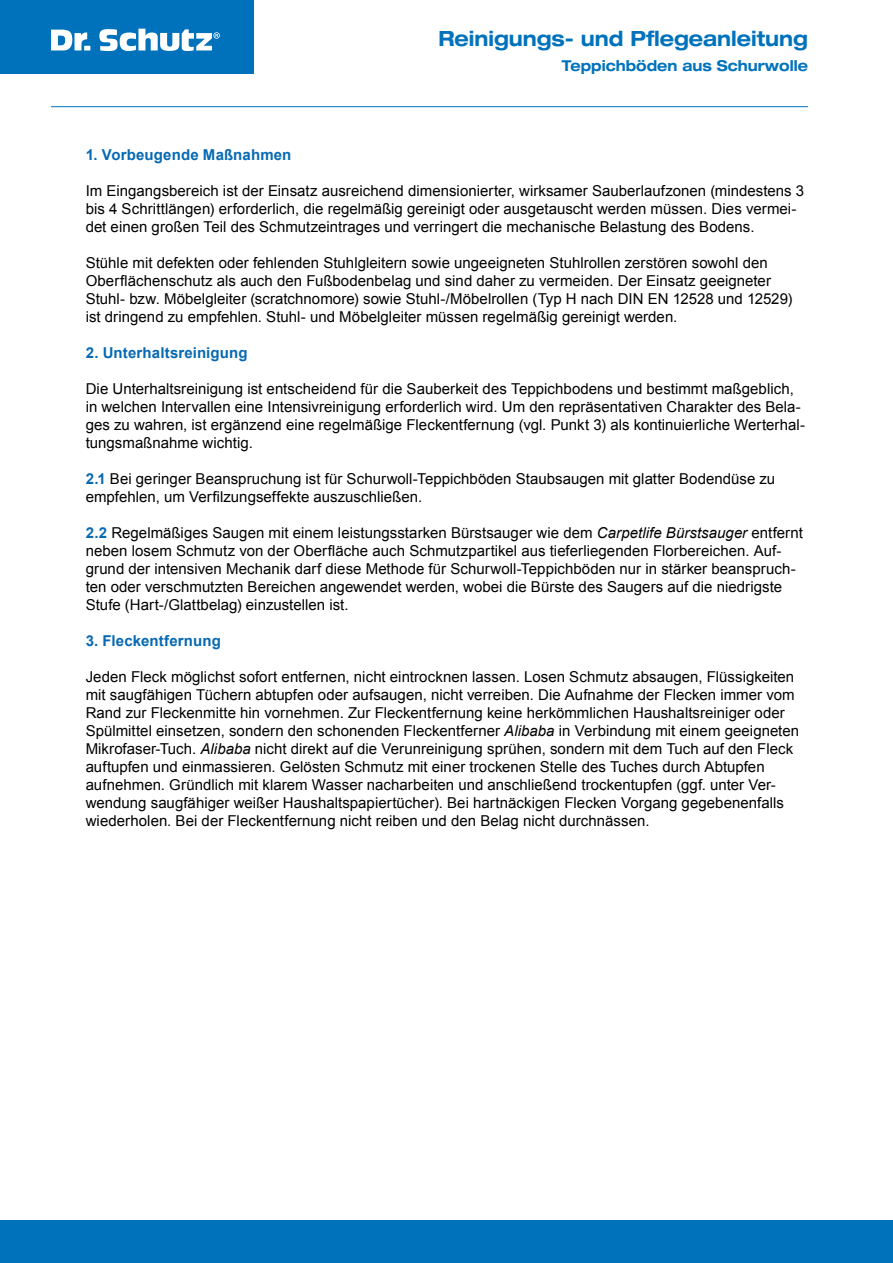
<style>
.page{position:relative;width:893px;height:1263px;background:#fff}
.page>*{position:absolute;margin:0;border:0;box-sizing:border-box;transform-origin:0 0}
.t1{font:700 expanded 21px "Helvetica Neue LT Pro";color:#0072bc;scale:.9 1}
.t2{font:15px/18px "Arial";letter-spacing:.005em;color:#000}
.t3{font:700 15px "Arial";letter-spacing:.01em;color:#0669b3}
.t4{font:700 expanded 15px "Helvetica Neue LT Pro";color:#0072bc;scale:.9 1}
.s1{font-weight:700;color:#0669b3}
.s2{font-style:italic}
</style>
<div class="page">
<div style="left:0;top:0;width:253px;height:73px;background:#0072bc"></div>
<svg style="left:51px;top:29px;width:169px;height:22px"></svg>
<div style="left:0;top:1220px;width:893px;height:43px;background:#0072bc"></div>
<hr style="left:51px;top:106px;width:757px;height:1px;background:#0072bc">
<h1 class="t1" style="left:438px;top:25px;width:412px">Reinigungs- und Pflegeanleitung</h1>
<p class="t4" style="left:562px;top:56px;width:275px">Teppichböden aus Schurwolle</p>
<p class="t3" style="left:86px;top:145px;width:207px">1. Vorbeugende Maßnahmen</p>
<p class="t2" style="left:86px;top:182px;width:720px">Im Eingangsbereich ist der Einsatz ausreichend dimensionierter, wirksamer Sauberlaufzonen (mindestens 3 bis 4 Schrittlängen) erforderlich, die regelmäßig gereinigt oder ausgetauscht werden müssen. Dies vermei&shy;det einen großen Teil des Schmutzeintrages und verringert die mechanische Belastung des Bodens.</p>
<p class="t2" style="left:86px;top:254px;width:708px">Stühle mit defekten oder fehlenden Stuhlgleitern sowie ungeeigneten Stuhlrollen zerstören sowohl den Oberflächenschutz als auch den Fußbodenbelag und sind daher zu vermeiden. Der Einsatz geeigneter Stuhl- bzw. Möbelgleiter (scratchnomore) sowie Stuhl-/Möbelrollen (Typ H nach DIN EN 12528 und 12529) ist dringend zu empfehlen. Stuhl- und Möbelgleiter müssen regelmäßig gereinigt werden.</p>
<p class="t3" style="left:86px;top:343px;width:163px">2. Unterhaltsreinigung</p>
<p class="t2" style="left:86px;top:380px;width:721px">Die Unterhaltsreinigung ist entscheidend für die Sauberkeit des Teppichbodens und bestimmt maßgeblich, in welchen Intervallen eine Intensivreinigung erforderlich wird. Um den repräsentativen Charakter des Bela&shy;ges zu wahren, ist ergänzend eine regelmäßige Fleckentfernung (vgl. Punkt 3) als kontinuierliche Werterhal&shy;tungsmaßnahme wichtig.</p>
<p class="t2" style="left:86px;top:470px;width:691px"><span class="s1">2.1</span> Bei geringer Beanspruchung ist für Schurwoll-Teppichböden Staubsaugen mit glatter Bodendüse zu empfehlen, um Verfilzungseffekte auszuschließen.</p>
<p class="t2" style="left:86px;top:524px;width:719px"><span class="s1">2.2</span> Regelmäßiges Saugen mit einem leistungsstarken Bürstsauger wie dem <span class="s2">Carpetlife Bürstsauger</span> entfernt neben losem Schmutz von der Oberfläche auch Schmutzpartikel aus tieferliegenden Florbereichen. Auf&shy;grund der intensiven Mechanik darf diese Methode für Schurwoll-Teppichböden nur in stärker beanspruch&shy;ten oder verschmutzten Bereichen angewendet werden, wobei die Bürste des Saugers auf die niedrigste Stufe (Hart-/Glattbelag) einzustellen ist.</p>
<p class="t3" style="left:86px;top:631px;width:137px">3. Fleckentfernung</p>
<p class="t2" style="left:86px;top:668px;width:715px">Jeden Fleck möglichst sofort entfernen, nicht eintrocknen lassen. Losen Schmutz absaugen, Flüssigkeiten mit saugfähigen Tüchern abtupfen oder aufsaugen, nicht verreiben. Die Aufnahme der Flecken immer vom Rand zur Fleckenmitte hin vornehmen. Zur Fleckentfernung keine herkömmlichen Haushaltsreiniger oder Spülmittel einsetzen, sondern den schonenden Fleckentferner <span class="s2">Alibaba</span> in Verbindung mit einem geeigneten Mikrofaser-Tuch. <span class="s2">Alibaba</span> nicht direkt auf die Verunreinigung sprühen, sondern mit dem Tuch auf den Fleck auftupfen und einmassieren. Gelösten Schmutz mit einer trockenen Stelle des Tuches durch Abtupfen aufnehmen. Gründlich mit klarem Wasser nacharbeiten und anschließend trockentupfen (ggf. unter Ver&shy;wendung saugfähiger weißer Haushaltspapiertücher). Bei hartnäckigen Flecken Vorgang gegebenenfalls wiederholen. Bei der Fleckentfernung nicht reiben und den Belag nicht durchnässen.</p>
</div>
